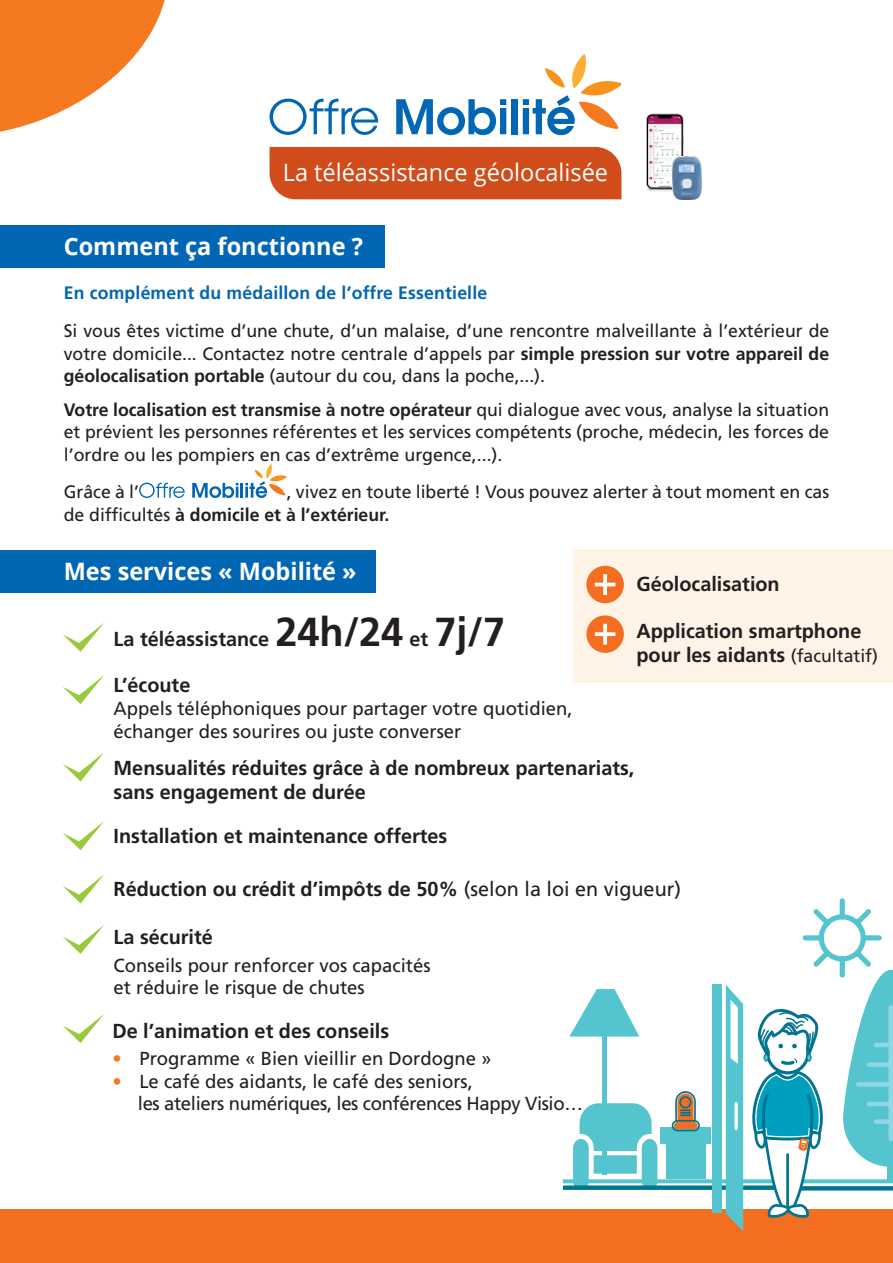
<style>
.page{position:relative;width:893px;height:1263px;background:#fff}
.page>*{position:absolute;margin:0;border:0;box-sizing:border-box;transform-origin:0 0}
.t1{font:700 24px "Open Sans";color:#fff}
.t2{font:24px "Open Sans";color:#fff}
.t3{font:700 20.25px/24px "Frutiger LT Std";color:#231f20}
.t4{font:18.9px "Frutiger LT Std";color:#231f20}
.t5{font:18.9px "Frutiger LT Std";letter-spacing:-.02em;color:#231f20}
.t6{font:18px/22.5px "Frutiger LT Std";color:#231f20;text-align:justify}
.t7{font:700 18px "Frutiger LT Std";letter-spacing:.01em;color:#0166b3}
.s1{font-weight:700}
.s2{font-size:40.5px}
.s3{font-weight:400;font-size:18px}
.s4{font-weight:400}
.s5{color:#f47921}
</style>
<div class="page">
<div style="left:0;top:225px;width:384px;height:43px;background:#0166b3"></div>
<div style="left:0;top:550px;width:376px;height:43px;background:#0166b3"></div>
<svg style="left:139px;top:483px;width:46px;height:15px"></svg>
<svg style="left:192px;top:464px;width:95px;height:34px"></svg>
<svg style="left:270px;top:99px;width:108px;height:36px"></svg>
<svg style="left:396px;top:99px;width:110px;height:36px"></svg>
<div style="left:511px;top:99px;width:7px;height:35px;background:#0166b3"></div>
<svg style="left:523px;top:54px;width:99px;height:81px"></svg>
<div style="left:270px;top:147px;width:351px;height:52px;background:#d04d1b"></div>
<div style="left:576px;top:1100px;width:79px;height:55px;background:#54c5cf;border-radius:22px"></div>
<div style="left:575px;top:1098px;width:81px;height:58px;border:5px solid #fff;border-radius:22px"></div>
<div style="left:580px;top:1152px;width:73px;height:24px;background:#54c5cf;border-radius:10px"></div>
<div style="left:578px;top:1151px;width:76px;height:27px;border:4px solid #fff;border-radius:9px"></div>
<svg style="left:566px;top:1131px;width:30px;height:54px"></svg>
<div style="left:573px;top:550px;width:320px;height:133px;background:#fef3e6"></div>
<div style="left:586px;top:566px;width:38px;height:37px;background:#f36e21;border-radius:50%"></div>
<svg style="left:595px;top:574px;width:20px;height:21px"></svg>
<div style="left:586px;top:615px;width:38px;height:38px;background:#f36e21;border-radius:50%"></div>
<svg style="left:595px;top:624px;width:20px;height:21px"></svg>
<svg style="left:63px;top:623px;width:41px;height:29px"></svg>
<svg style="left:63px;top:675px;width:41px;height:29px"></svg>
<svg style="left:63px;top:752px;width:41px;height:30px"></svg>
<svg style="left:63px;top:874px;width:41px;height:29px"></svg>
<svg style="left:63px;top:821px;width:41px;height:29px"></svg>
<svg style="left:63px;top:1014px;width:41px;height:29px"></svg>
<svg style="left:63px;top:925px;width:41px;height:29px"></svg>
<div style="left:660px;top:1127px;width:51px;height:17px;background:#54c5cf"></div>
<div style="left:666px;top:1139px;width:39px;height:40px;background:#54c5cf"></div>
<div style="left:675px;top:1091px;width:21px;height:37px;border:2px solid #007491;border-radius:9px"></div>
<svg style="left:677px;top:1093px;width:17px;height:33px"></svg>
<svg style="left:678px;top:1095px;width:14px;height:22px"></svg>
<div style="left:672px;top:1120px;width:28px;height:11px;border:2px solid #007491;border-radius:5px"></div>
<div style="left:674px;top:1122px;width:24px;height:7px;background:#f36e21;border-radius:3px"></div>
<img style="left:646px;top:113px;width:38px;height:79px">
<svg style="left:701px;top:163px;width:1px;height:30px"></svg>
<img style="left:672px;top:156px;width:29px;height:43px">
<div style="left:0;top:1209px;width:893px;height:54px;background:#f36e21"></div>
<svg style="left:634px;top:1131px;width:31px;height:54px"></svg>
<svg style="left:564px;top:1179px;width:186px;height:4px"></svg>
<div style="left:564px;top:1185px;width:217px;height:5px;background:#007491"></div>
<svg style="left:569px;top:989px;width:70px;height:47px"></svg>
<hr style="left:603px;top:1029px;width:4px;height:146px;background:#54c5cf">
<div style="left:712px;top:985px;width:10px;height:228px;background:#54c5cf"></div>
<svg style="left:726px;top:985px;width:17px;height:246px"></svg>
<svg style="left:750px;top:898px;width:143px;height:320px"></svg>
<svg style="left:0;top:0;width:165px;height:132px"></svg>
<p class="t2" style="left:283px;top:156px;width:327px">La téléassistance géolocalisée</p>
<p class="t1" style="left:64px;top:229px;width:301px">Comment ça fonctionne ?</p>
<p class="t7" style="left:64px;top:282px;width:425px">En complément du médaillon de l’offre Essentielle</p>
<p class="t6" style="left:64px;top:320px;width:767px">Si vous êtes victime d’une chute, d’un malaise, d’une rencontre malveillante à l’extérieur de votre domicile... Contactez notre centrale d’appels par <span class="s1">simple pression sur votre appareil de géolocalisation portable</span> (autour du cou, dans la poche,...).</p>
<p class="t6" style="left:64px;top:398px;width:767px"><span class="s1">Votre localisation est transmise à notre opérateur</span> qui dialogue avec vous, analyse la situation et prévient les personnes référentes et les services compétents (proche, médecin, les forces de l’ordre ou les pompiers en cas d’extrême urgence,...).</p>
<p class="t6" style="left:64px;top:481px;width:77px">Grâce à l’</p>
<p class="t6" style="left:64px;top:481px;width:767px;text-indent:223px">, vivez en toute liberté ! Vous pouvez alerter à tout moment en cas de difficultés <span class="s1">à domicile et à l’extérieur.</span></p>
<p class="t1" style="left:64px;top:555px;width:294px">Mes services « Mobilité »</p>
<p class="t3" style="left:114px;top:627px;width:393px">La téléassistance <span class="s2">24h/24</span> et <span class="s2">7j/7</span></p>
<p class="t3" style="left:636px;top:572px;width:145px">Géolocalisation</p>
<p class="t3" style="left:636px;top:619px;width:243px">Application smartphone pour les aidants <span class="s3">(facultatif)</span></p>
<p class="t3" style="left:114px;top:673px;width:78px">L’écoute</p>
<p class="t4" style="left:114px;top:697px;width:461px">Appels téléphoniques pour partager votre quotidien,</p>
<p class="t4" style="left:114px;top:720px;width:349px">échanger des sourires ou juste converser</p>
<p class="t3" style="left:114px;top:756px;width:522px">Mensualités réduites grâce à de nombreux partenariats,</p>
<p class="t3" style="left:114px;top:780px;width:254px">sans engagement de durée</p>
<p class="t3" style="left:114px;top:824px;width:335px">Installation et maintenance offertes</p>
<p class="t3" style="left:114px;top:877px;width:569px">Réduction ou crédit d’impôts de 50% <span class="s4">(selon la loi en vigueur)</span></p>
<p class="t3" style="left:114px;top:925px;width:101px">La sécurité</p>
<p class="t4" style="left:114px;top:954px;width:318px">Conseils pour renforcer vos capacités</p>
<p class="t4" style="left:114px;top:977px;width:253px">et réduire le risque de chutes</p>
<p class="t3" style="left:112px;top:1019px;width:278px">De l’animation et des conseils</p>
<p class="t4" style="left:112px;top:1047px;width:381px"><span class="s5">•</span> Programme « Bien vieillir en Dordogne »</p>
<p class="t4" style="left:112px;top:1070px;width:362px"><span class="s5">•</span> Le café des aidants, le café des seniors,</p>
<p class="t5" style="left:138px;top:1093px;width:446px">les ateliers numériques, les conférences Happy Visio…</p>
</div>
